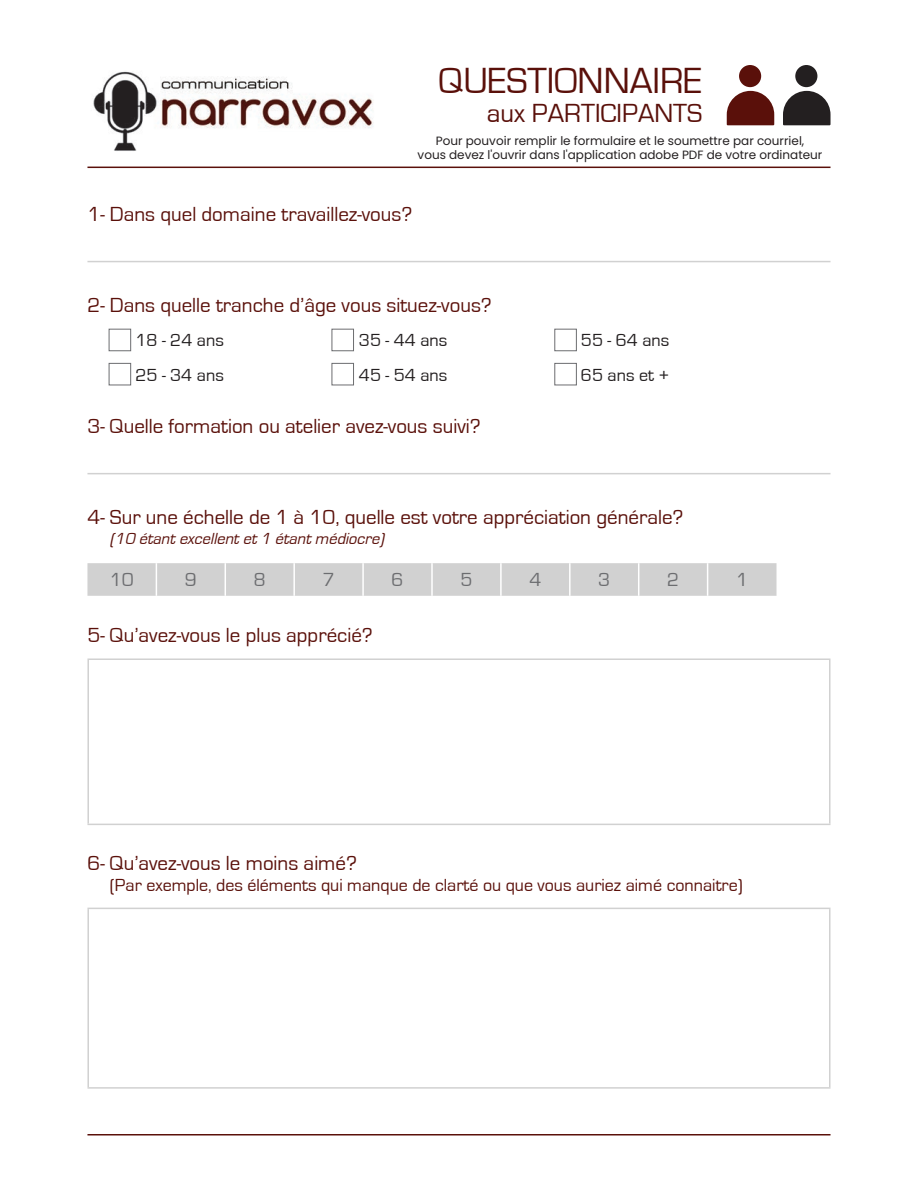
<style>
.page{position:relative;width:918px;height:1188px;background:#fff}
.page>*{position:absolute;margin:0;border:0;box-sizing:border-box;transform-origin:0 0}
.t1{font:37.5px "Eurostile";color:#5a100a}
.t2{font:27px "Eurostile";color:#5a100a}
.List_Paragraph{font:21px "Eurostile";color:#5a100a}
.t3{font:19.5px "Eurostile";color:#6c6d70}
.List_Paragraph-2{font:18px "Eurostile";color:#5a100a}
.List_Paragraph-3{font:18px "Eurostile";color:#231f20}
.List_Paragraph-4{font:italic 16.5px "Eurostile";color:#5a100a}
.t4{font:12px/14.4px "Poppins";color:#231f20;text-align:center}
</style>
<div class="page">
<hr style="left:87px;top:261px;width:744px;height:1px;background:#d1d1d1">
<hr style="left:87px;top:473px;width:744px;height:1px;background:#d1d1d1">
<div style="left:87px;top:563px;width:690px;height:33px;background:#d1d1d1"></div>
<hr style="left:156px;top:563px;width:1px;height:33px;background:#fff">
<hr style="left:225px;top:563px;width:1px;height:33px;background:#fff">
<hr style="left:293px;top:563px;width:2px;height:33px;background:#fff">
<hr style="left:362px;top:563px;width:2px;height:33px;background:#fff">
<hr style="left:431px;top:563px;width:2px;height:33px;background:#fff">
<hr style="left:500px;top:563px;width:2px;height:33px;background:#fff">
<hr style="left:569px;top:563px;width:2px;height:33px;background:#fff">
<hr style="left:638px;top:563px;width:1px;height:33px;background:#fff">
<hr style="left:707px;top:563px;width:1px;height:33px;background:#fff">
<hr style="left:87px;top:659px;width:744px;height:1px;background:#d1d1d1">
<hr style="left:87px;top:660px;width:2px;height:164px;background:#d1d1d1">
<hr style="left:829px;top:660px;width:2px;height:164px;background:#d1d1d1">
<hr style="left:87px;top:824px;width:744px;height:1px;background:#d1d1d1">
<hr style="left:87px;top:908px;width:744px;height:1px;background:#d1d1d1">
<hr style="left:87px;top:909px;width:2px;height:178px;background:#d1d1d1">
<hr style="left:829px;top:909px;width:2px;height:178px;background:#d1d1d1">
<hr style="left:87px;top:1087px;width:744px;height:2px;background:#d1d1d1">
<img style="left:93px;top:71px;width:281px;height:80px">
<div style="left:739px;top:65px;width:22px;height:22px;background:#5a100a;border-radius:50%"></div>
<svg style="left:727px;top:91px;width:47px;height:34px;background:#71322c"></svg>
<div style="left:795px;top:65px;width:22px;height:22px;background:#231f20;border-radius:50%"></div>
<svg style="left:783px;top:91px;width:48px;height:34px;background:#454242"></svg>
<hr style="left:87px;top:167px;width:744px;height:1px;background:#5a100a">
<hr style="left:87px;top:1134px;width:744px;height:2px;background:#5a100a">
<div style="left:109px;top:329px;width:22px;height:22px;border:1px solid #6c6d70"></div>
<div style="left:332px;top:329px;width:22px;height:22px;border:1px solid #6c6d70"></div>
<div style="left:554px;top:329px;width:23px;height:22px;border:1px solid #6c6d70"></div>
<div style="left:109px;top:363px;width:22px;height:22px;border:1px solid #6c6d70"></div>
<div style="left:332px;top:363px;width:22px;height:22px;border:1px solid #6c6d70"></div>
<div style="left:554px;top:363px;width:23px;height:22px;border:1px solid #6c6d70"></div>
<p class="t1" style="left:439px;top:61px;width:265px">QUESTIONNAIRE</p>
<p class="t2" style="left:487px;top:98px;width:217px">aux PARTICIPANTS</p>
<p class="t4" style="left:418px;top:133px;width:406px">Pour pouvoir remplir le formulaire et le soumettre par courriel,<br>vous devez l'ouvrir dans l'application adobe PDF de votre ordinateur</p>
<p class="List_Paragraph" style="left:87px;top:203px;width:326px">1- Dans quel domaine travaillez-vous?</p>
<p class="List_Paragraph" style="left:87px;top:294px;width:406px">2- Dans quelle tranche d’âge vous situez-vous?</p>
<p class="List_Paragraph-3" style="left:135px;top:331px;width:90px">18 - 24 ans</p>
<p class="List_Paragraph-3" style="left:359px;top:331px;width:90px">35 - 44 ans</p>
<p class="List_Paragraph-3" style="left:581px;top:331px;width:90px">55 - 64 ans</p>
<p class="List_Paragraph-3" style="left:135px;top:365px;width:90px">25 - 34 ans</p>
<p class="List_Paragraph-3" style="left:359px;top:365px;width:90px">45 - 54 ans</p>
<p class="List_Paragraph-3" style="left:581px;top:365px;width:90px">65 ans et +</p>
<p class="List_Paragraph" style="left:87px;top:415px;width:395px">3- Quelle formation ou atelier avez-vous suivi?</p>
<p class="List_Paragraph" style="left:87px;top:506px;width:598px">4- Sur une échelle de 1 à 10, quelle est votre appréciation générale?</p>
<p class="List_Paragraph-4" style="left:110px;top:529px;width:280px">(10 étantexcellentet1 étantmédiocre)</p>
<p class="t3" style="left:110px;top:569px;width:25px">10</p>
<p class="t3" style="left:185px;top:569px;width:13px">9</p>
<p class="t3" style="left:254px;top:569px;width:13px">8</p>
<p class="t3" style="left:323px;top:569px;width:13px">7</p>
<p class="t3" style="left:392px;top:569px;width:13px">6</p>
<p class="t3" style="left:460px;top:569px;width:13px">5</p>
<p class="t3" style="left:529px;top:569px;width:13px">4</p>
<p class="t3" style="left:598px;top:569px;width:13px">3</p>
<p class="t3" style="left:667px;top:569px;width:13px">2</p>
<p class="t3" style="left:736px;top:569px;width:13px">1</p>
<p class="List_Paragraph" style="left:87px;top:624px;width:287px">5- Qu’avez-vous le plus apprécié?</p>
<p class="List_Paragraph" style="left:87px;top:852px;width:271px">6- Qu’avez-vous le moins aimé?</p>
<p class="List_Paragraph-2" style="left:110px;top:876px;width:634px">(Par exemple, des éléments qui manque de clarté ou que vous auriez aimé connaitre)</p>
</div>
